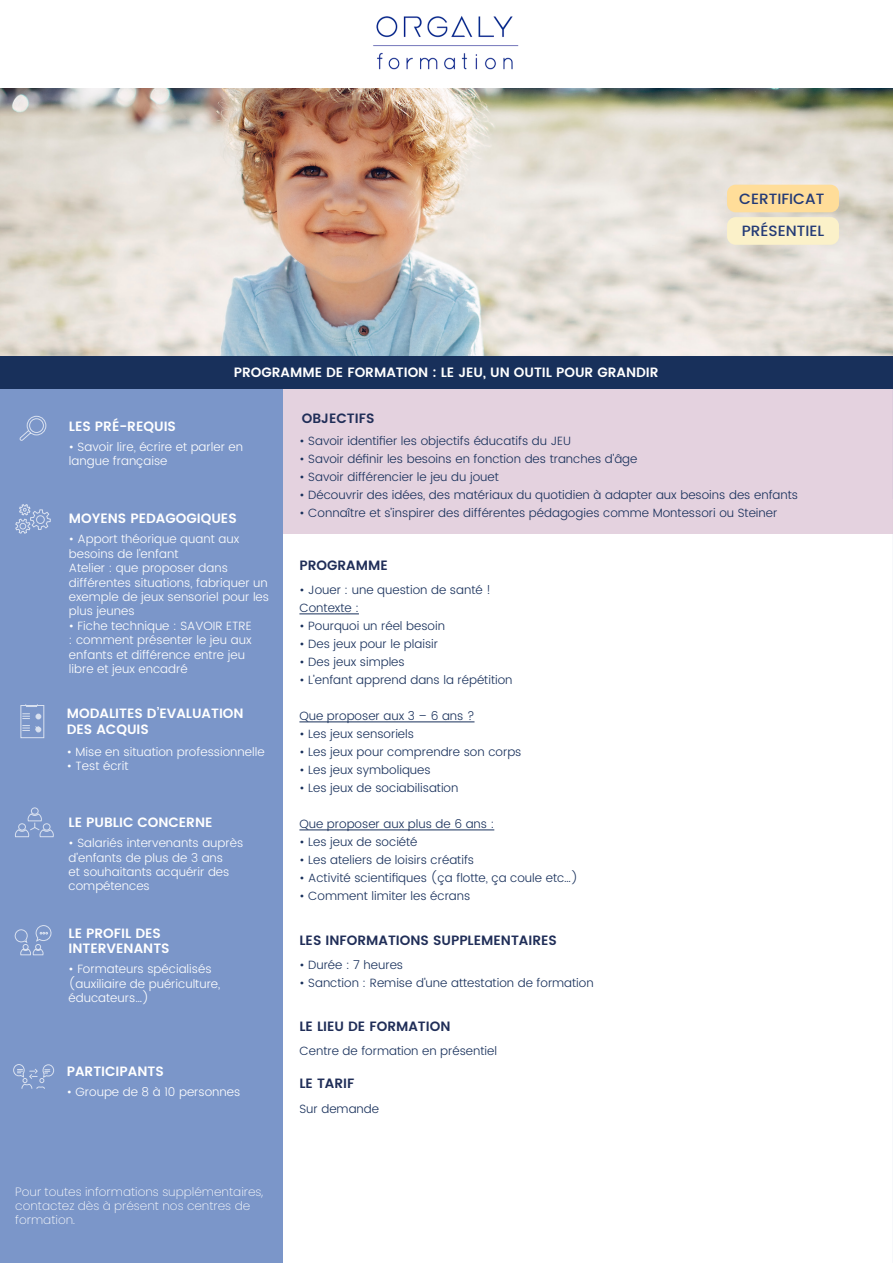
<style>
.page{position:relative;width:893px;height:1263px;background:#fff}
.page>*{position:absolute;margin:0;border:0;box-sizing:border-box;transform-origin:0 0}
.t1{font:500 14.85px "Poppins";color:#233a76}
.t2{font:600 13.5px/15px "Poppins";color:#fff}
.t3{font:600 13.5px "Poppins";color:#202e58}
.t4{font:300 12px "Poppins";color:#18305b}
.t5{font:300 12px/14.4px "Poppins";color:#fff}
.t6{font:200 12px/14.4px "Poppins";color:#fff}
</style>
<div class="page">
<div style="left:282px;top:388px;width:611px;height:146px;background:#e4d2df"></div>
<div style="left:0;top:388px;width:283px;height:875px;background:#7b96c9"></div>
<hr style="left:299px;top:614px;width:60px;height:1px;background:#18305b">
<hr style="left:299px;top:722px;width:175px;height:1px;background:#18305b">
<hr style="left:299px;top:830px;width:195px;height:1px;background:#18305b">
<div style="left:0;top:355px;width:893px;height:33px;background:#18305b"></div>
<img style="left:0;top:88px;width:893px;height:267px">
<svg style="left:14px;top:925px;width:38px;height:30px"></svg>
<svg style="left:19px;top:416px;width:27px;height:25px"></svg>
<svg style="left:15px;top:504px;width:36px;height:30px"></svg>
<svg style="left:22px;top:703px;width:19px;height:36px"></svg>
<svg style="left:15px;top:807px;width:39px;height:30px"></svg>
<svg style="left:13px;top:1064px;width:41px;height:25px"></svg>
<img style="left:373px;top:16px;width:146px;height:54px">
<div style="left:727px;top:185px;width:112px;height:27px;background:#fd9;border-radius:9px"></div>
<div style="left:727px;top:217px;width:112px;height:28px;background:#fbf1c9;border-radius:9px"></div>
<p class="t2" style="left:234px;top:365px;width:426px">PROGRAMME DE FORMATION : LE JEU, UN OUTIL POUR GRANDIR</p>
<p class="t1" style="left:739px;top:188px;width:86px">CERTIFICAT</p>
<p class="t1" style="left:742px;top:220px;width:84px">PRÉSENTIEL</p>
<p class="t2" style="left:69px;top:419px;width:109px">LES PRÉ-REQUIS</p>
<p class="t5" style="left:69px;top:440px;width:176px">• Savoir lire, écrire et parler en langue française</p>
<p class="t3" style="left:302px;top:408px;width:74px">OBJECTIFS</p>
<p class="t4" style="left:299px;top:432px;width:273px">• Savoir identifier les objectifs éducatifs du JEU</p>
<p class="t4" style="left:299px;top:450px;width:340px">• Savoir définir les besoins en fonction des tranches d’âge</p>
<p class="t4" style="left:299px;top:468px;width:201px">• Savoir différencier le jeu du jouet</p>
<p class="t4" style="left:299px;top:486px;width:500px">• Découvrir des idées, des matériaux du quotidien à adapter aux besoins des enfants</p>
<p class="t2" style="left:69px;top:511px;width:169px">MOYENS PEDAGOGIQUES</p>
<p class="t4" style="left:299px;top:504px;width:479px">• Connaître et s’inspirer des différentes pédagogies comme Montessori ou Steiner</p>
<p class="t5" style="left:69px;top:532px;width:172px">• Apport théorique quant aux besoins de l’enfant</p>
<p class="t5" style="left:69px;top:561px;width:202px">Atelier : que proposer dans différentes situations, fabriquer un exemple de jeux sensoriel pour les plus jeunes</p>
<p class="t5" style="left:69px;top:619px;width:184px">• Fiche technique : SAVOIR ETRE : comment présenter le jeu aux enfants et différence entre jeu libre et jeux encadré</p>
<p class="t3" style="left:299px;top:555px;width:90px">PROGRAMME</p>
<p class="t4" style="left:299px;top:582px;width:193px">• Jouer : une question de santé !</p>
<p class="t4" style="left:299px;top:600px;width:61px">Contexte :</p>
<p class="t4" style="left:299px;top:618px;width:147px">• Pourquoi un réel besoin</p>
<p class="t4" style="left:299px;top:636px;width:140px">• Des jeux pour le plaisir</p>
<p class="t4" style="left:299px;top:654px;width:107px">• Des jeux simples</p>
<p class="t4" style="left:299px;top:672px;width:215px">• L’enfant apprend dans la répétition</p>
<p class="t4" style="left:299px;top:708px;width:177px">Que proposer aux 3 – 6 ans ?</p>
<p class="t4" style="left:299px;top:726px;width:116px">• Les jeux sensoriels</p>
<p class="t4" style="left:299px;top:744px;width:224px">• Les jeux pour comprendre son corps</p>
<p class="t4" style="left:299px;top:762px;width:133px">• Les jeux symboliques</p>
<p class="t4" style="left:299px;top:780px;width:161px">• Les jeux de sociabilisation</p>
<p class="t4" style="left:299px;top:816px;width:196px">Que proposer aux plus de 6 ans :</p>
<p class="t4" style="left:299px;top:834px;width:120px">• Les jeux de société</p>
<p class="t4" style="left:299px;top:852px;width:176px">• Les ateliers de loisirs créatifs</p>
<p class="t4" style="left:299px;top:870px;width:280px">• Activité scientifiques (ça flotte, ça coule etc…)</p>
<p class="t4" style="left:299px;top:888px;width:172px">• Comment limiter les écrans</p>
<p class="t2" style="left:67px;top:706px;width:178px">MODALITES D’EVALUATION</p>
<p class="t2" style="left:67px;top:723px;width:84px">DES ACQUIS</p>
<p class="t5" style="left:67px;top:744px;width:199px">• Mise en situation professionnelle</p>
<p class="t5" style="left:67px;top:759px;width:63px">• Test écrit</p>
<p class="t2" style="left:69px;top:815px;width:145px">LE PUBLIC CONCERNE</p>
<p class="t5" style="left:69px;top:836px;width:176px">• Salariés intervenants auprès d’enfants de plus de 3 ans<br>et souhaitants acquérir des compétences</p>
<p class="t2" style="left:69px;top:926px;width:103px">LE PROFIL DES<br>INTERVENANTS</p>
<p class="t5" style="left:69px;top:962px;width:153px">• Formateurs spécialisés (auxiliaire de puériculture, éducateurs…)</p>
<p class="t3" style="left:299px;top:930px;width:259px">LES INFORMATIONS SUPPLEMENTAIRES</p>
<p class="t4" style="left:299px;top:957px;width:105px">• Durée : 7 heures</p>
<p class="t4" style="left:299px;top:975px;width:296px">• Sanction : Remise d’une attestation de formation</p>
<p class="t3" style="left:299px;top:1016px;width:153px">LE LIEU DE FORMATION</p>
<p class="t2" style="left:67px;top:1064px;width:98px">PARTICIPANTS</p>
<p class="t5" style="left:67px;top:1085px;width:175px">• Groupe de 8 à 10 personnes</p>
<p class="t6" style="left:15px;top:1184px;width:249px">Pour toutes informations supplémentaires, contactez dès à présent nos centres de formation.</p>
<p class="t4" style="left:299px;top:1042px;width:199px">Centre de formation en présentiel</p>
<p class="t3" style="left:299px;top:1073px;width:57px">LE TARIF</p>
<p class="t4" style="left:299px;top:1100px;width:81px">Sur demande</p>
</div>
